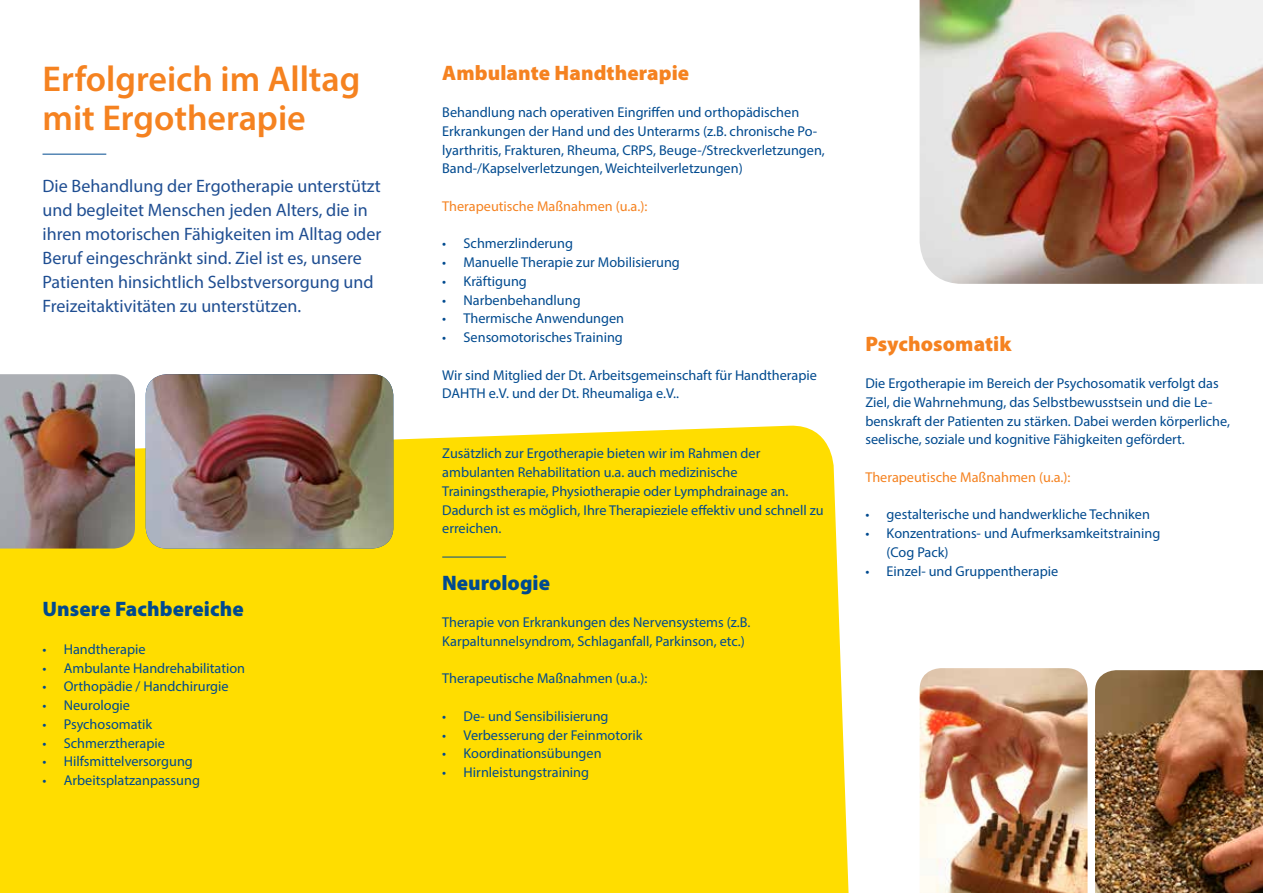
<style>
.page{position:relative;width:1263px;height:893px;background:#fff}
.page>*{position:absolute;margin:0;border:0;box-sizing:border-box;transform-origin:0 0}
.t1{font:600 36px/39px "Myriad Pro";color:#f58220}
.t2{font:900 21px "Myriad Pro";letter-spacing:.005em;color:#f58220}
.t3{font:900 21px "Myriad Pro";letter-spacing:.005em;color:#004a8f}
.t4{font:18px/24px "Myriad Pro";color:#1f4e92}
.t5{font:14.25px/18.8px "Myriad Pro";color:#004a8f}
.t6{font:14.25px "Myriad Pro";color:#f58220}
</style>
<div class="page">
<div style="left:0;top:424px;width:849px;height:469px;background:#fd0"></div>
<img style="left:146px;top:374px;width:247px;height:175px">
<img style="left:919px;top:0;width:344px;height:284px">
<img style="left:919px;top:668px;width:168px;height:225px">
<img style="left:0;top:374px;width:135px;height:175px">
<hr style="left:43px;top:154px;width:63px;height:1px;background:#004a8f">
<hr style="left:442px;top:557px;width:64px;height:1px;background:#004a8f">
<img style="left:1095px;top:670px;width:168px;height:223px">
<h1 class="t1" style="left:43px;top:58px;width:319px">Erfolgreich im Alltag mit Ergotherapie</h1>
<p class="t4" style="left:43px;top:174px;width:340px">Die Behandlung der Ergotherapie unterstützt und begleitet Menschen jeden Alters, die in ihren motorischen Fähigkeiten im Alltag oder Beruf eingeschränkt sind. Ziel ist es, unsere Patienten hinsichtlich Selbstversorgung und Freizeitaktivitäten zu unterstützen.</p>
<h2 class="t3" style="left:43px;top:597px;width:203px">Unsere Fachbereiche</h2>
<p class="t5" style="left:43px;top:639px;width:105px">• Handtherapie</p>
<p class="t5" style="left:43px;top:658px;width:204px">• Ambulante Handrehabilitation</p>
<p class="t5" style="left:43px;top:677px;width:188px">• Orthopädie / Handchirurgie</p>
<p class="t5" style="left:43px;top:696px;width:89px">• Neurologie</p>
<p class="t5" style="left:43px;top:714px;width:111px">• Psychosomatik</p>
<p class="t5" style="left:43px;top:733px;width:124px">• Schmerztherapie</p>
<p class="t5" style="left:43px;top:752px;width:152px">• Hilfsmittelversorgung</p>
<p class="t5" style="left:43px;top:771px;width:159px">• Arbeitsplatzanpassung</p>
<h2 class="t2" style="left:442px;top:61px;width:248px">Ambulante Handtherapie</h2>
<p class="t5" style="left:442px;top:103px;width:384px">Behandlung nach operativen Eingriffen und orthopädischen Erkrankungen der Hand und des Unterarms (z.B. chronische Po&shy;lyarthritis, Frakturen, Rheuma, CRPS, Beuge-/Streckverletzungen, Band-/Kapselverletzungen, Weichteilverletzungen)</p>
<p class="t6" style="left:442px;top:197px;width:207px">Therapeutische Maßnahmen (u.a.):</p>
<p class="t5" style="left:442px;top:234px;width:132px">• Schmerzlinderung</p>
<p class="t5" style="left:442px;top:253px;width:239px">• Manuelle Therapie zur Mobilisierung</p>
<p class="t5" style="left:442px;top:271px;width:86px">• Kräftigung</p>
<p class="t5" style="left:442px;top:290px;width:140px">• Narbenbehandlung</p>
<p class="t5" style="left:442px;top:309px;width:183px">• Thermische Anwendungen</p>
<p class="t5" style="left:442px;top:328px;width:182px">• Sensomotorisches Training</p>
<p class="t5" style="left:442px;top:365px;width:376px">Wir sind Mitglied der Dt. Arbeitsgemeinschaft für Handtherapie<br>DAHTH e.V. und der Dt. Rheumaliga e.V..</p>
<p class="t5" style="left:442px;top:444px;width:383px">Zusätzlich zur Ergotherapie bieten wir im Rahmen der ambulanten Rehabilitation u.a. auch medizinische Trainingstherapie, Physiotherapie oder Lymphdrainage an.<br>Dadurch ist es möglich, Ihre Therapieziele effektiv und schnell zu erreichen.</p>
<h2 class="t3" style="left:442px;top:570px;width:109px">Neurologie</h2>
<p class="t5" style="left:442px;top:613px;width:310px">Therapie von Erkrankungen des Nervensystems (z.B.<br>Karpaltunnelsyndrom, Schlaganfall, Parkinson, etc.)</p>
<p class="t5" style="left:442px;top:669px;width:207px">Therapeutische Maßnahmen (u.a.):</p>
<p class="t5" style="left:442px;top:706px;width:168px">• De- und Sensibilisierung</p>
<p class="t5" style="left:442px;top:725px;width:202px">• Verbesserung der Feinmotorik</p>
<p class="t5" style="left:442px;top:744px;width:161px">• Koordinationsübungen</p>
<p class="t5" style="left:442px;top:763px;width:148px">• Hirnleistungstraining</p>
<h2 class="t2" style="left:865px;top:332px;width:148px">Psychosomatik</h2>
<p class="t5" style="left:865px;top:374px;width:366px">Die Ergotherapie im Bereich der Psychosomatik verfolgt das Ziel, die Wahrnehmung, das Selbstbewusstsein und die Le&shy;benskraft der Patienten zu stärken. Dabei werden körperliche, seelische, soziale und kognitive Fähigkeiten gefördert.</p>
<p class="t6" style="left:865px;top:468px;width:207px">Therapeutische Maßnahmen (u.a.):</p>
<p class="t5" style="left:865px;top:505px;width:286px">• gestalterische und handwerkliche Techniken</p>
<p class="t5" style="left:887px;top:524px;width:275px;text-indent:-21px">• Konzentrations- und Aufmerksamkeitstraining (Cog Pack)</p>
<p class="t5" style="left:865px;top:561px;width:194px">• Einzel- und Gruppentherapie</p>
</div>
